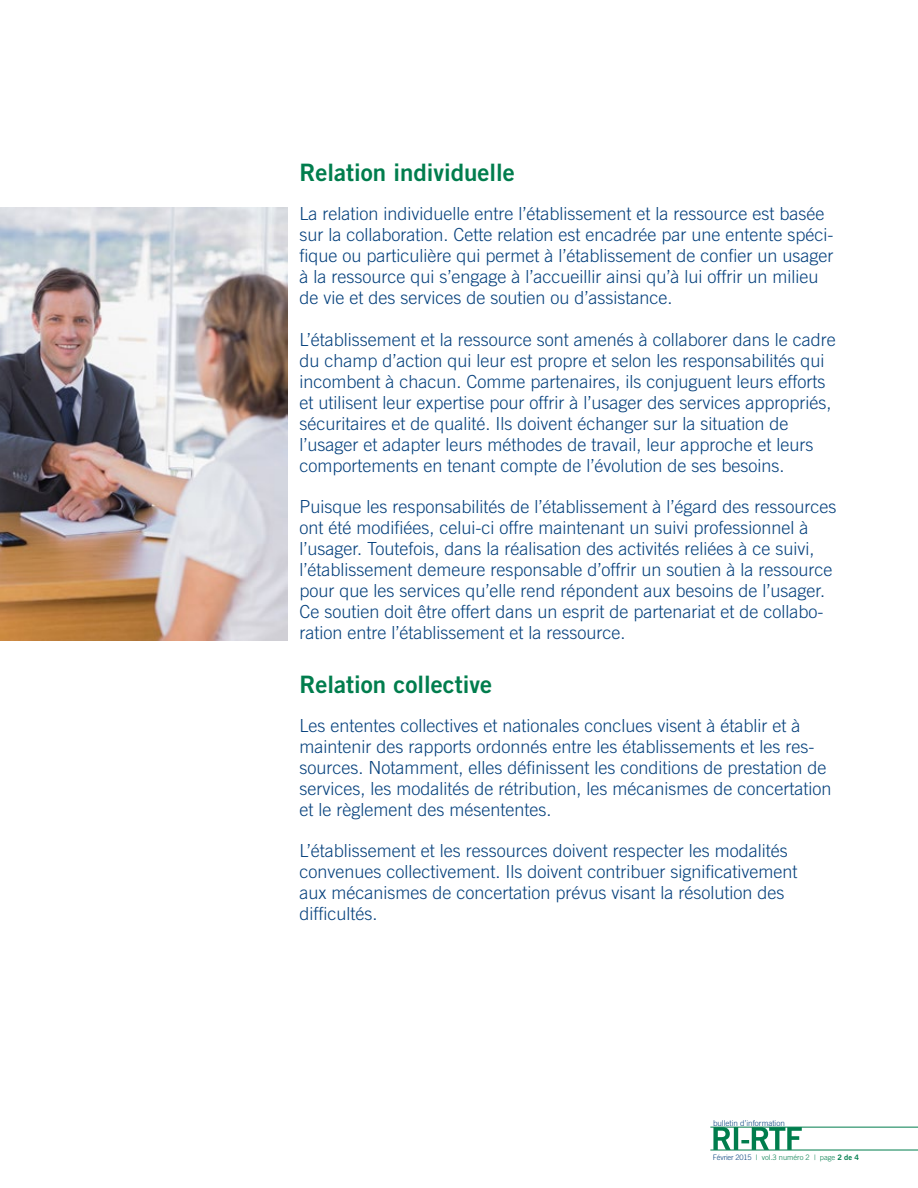
<style>
.page{position:relative;width:918px;height:1188px;background:#fff}
.page>*{position:absolute;margin:0;border:0;box-sizing:border-box;transform-origin:0 0}
.t1{font:24px "Trade Gothic Bold Two";color:#007d4d}
.t2{font:300 18px/21px "Trade Gothic";color:#06417d}
.t3{font:300 8.1px "Trade Gothic";color:#06417d}
.t4{font:300 7.5px "Trade Gothic";color:#007d4d}
.s1{color:#06417d}
.s2{font-family:"Trade Gothic Bold Two";font-weight:400}
</style>
<div class="page">
<hr style="left:710px;top:1127px;width:208px;height:1px;background:#007d4d">
<hr style="left:710px;top:1150px;width:208px;height:1px;background:#007d4d">
<svg style="left:713px;top:1127px;width:89px;height:23px"></svg>
<img style="left:0;top:207px;width:288px;height:433px">
<h1 class="t1" style="left:299px;top:158px;width:217px">Relation individuelle</h1>
<p class="t2" style="left:299px;top:203px;width:536px">La relation individuelle entre l’établissement et la ressource est basée sur la collaboration. Cette relation est encadrée par une entente spéci&shy;fique ou particulière qui permet à l’établissement de confier un usager à la ressource qui s’engage à l’accueillir ainsi qu’à lui offrir un milieu de vie et des services de soutien ou d’assistance.</p>
<p class="t2" style="left:299px;top:329px;width:538px">L’établissement et la ressource sont amenés à collaborer dans le cadre du champ d’action qui leur est propre et selon les responsabilités qui incombent à chacun. Comme partenaires, ils conjuguent leurs efforts et utilisent leur expertise pour offrir à l’usager des services appropriés, sécuritaires et de qualité. Ils doivent échanger sur la situation de l’usager et adapter leurs méthodes de travail, leur approche et leurs comportements en tenant compte de l’évolution de ses besoins.</p>
<p class="t2" style="left:299px;top:496px;width:538px">Puisque les responsabilités de l’établissement à l’égard des ressources ont été modifiées, celui-ci offre maintenant un suivi professionnel à l’usager. Toutefois, dans la réalisation des activités reliées à ce suivi, l’établissement demeure responsable d’offrir un soutien à la ressource pour que les services qu’elle rend répondent aux besoins de l’usager.<br>Ce soutien doit être offert dans un esprit de partenariat et de collabo&shy;ration entre l’établissement et la ressource.</p>
<h1 class="t1" style="left:299px;top:669px;width:194px">Relation collective</h1>
<p class="t2" style="left:299px;top:715px;width:533px">Les ententes collectives et nationales conclues visent à établir et à maintenir des rapports ordonnés entre les établissements et les res&shy;sources. Notamment, elles définissent les conditions de prestation de services, les modalités de rétribution, les mécanismes de concertation et le règlement des mésententes.</p>
<p class="t2" style="left:299px;top:840px;width:500px">L’établissement et les ressources doivent respecter les modalités convenues collectivement. Ils doivent contribuer significativement aux mécanismes de concertation prévus visant la résolution des difficultés.</p>
<p class="t3" style="left:713px;top:1118px;width:73px">bulletin d’information</p>
<p class="t4" style="left:713px;top:1153px;width:148px"><span class="s1">Février 2015</span> | vol.3 numéro 2 | page <span class="s2">2 de 4</span></p>
</div>
